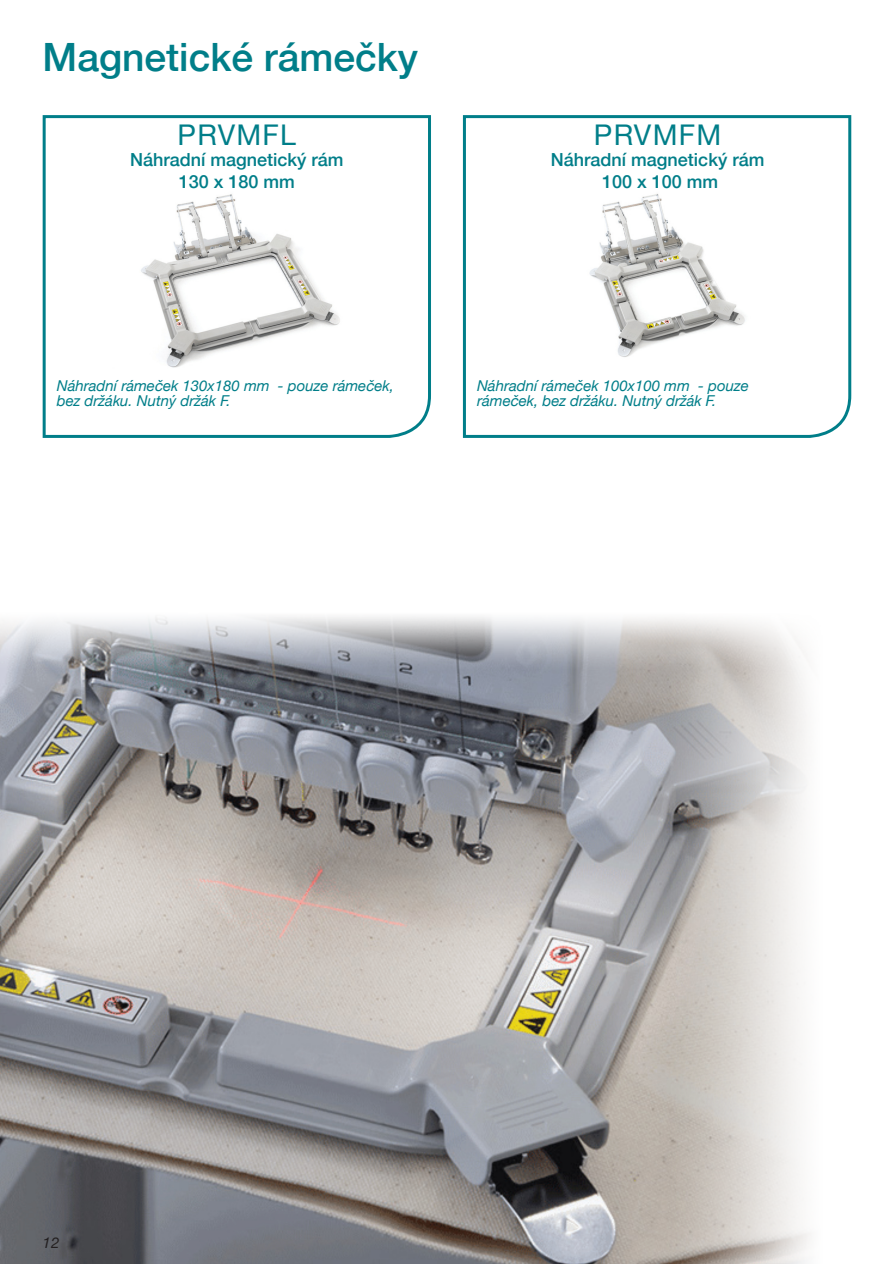
<style>
.page{position:relative;width:894px;height:1264px;background:#fff}
.page>*{position:absolute;margin:0;border:0;box-sizing:border-box;transform-origin:0 0}
.t1{font:500 39px "Helvetica Neue";color:#007e89}
.t2{font:28.5px "Helvetica Neue";letter-spacing:.045em;color:#007e89}
.t3{font:500 18px/21.6px "Helvetica Neue";color:#007e89;text-align:center}
.t4{font:italic 15px/15px "Helvetica Neue";color:#007e89}
.t5{font:italic 15px "Helvetica Neue";color:#231f20}
</style>
<div class="page">
<img style="left:0;top:616px;width:811px;height:647px">
<svg style="left:43px;top:115px;width:388px;height:323px"></svg>
<svg style="left:463px;top:115px;width:387px;height:323px"></svg>
<h1 class="t1" style="left:43px;top:33px;width:376px">Magnetické rámečky</h1>
<h2 class="t2" style="left:177px;top:118px;width:120px">PRVMFL</h2>
<p class="t3" style="left:130px;top:149px;width:215px">Náhradní magnetický rám<br>130 x 180 mm</p>
<h2 class="t2" style="left:593px;top:118px;width:129px">PRVMFM</h2>
<p class="t3" style="left:550px;top:149px;width:215px">Náhradní magnetický rám<br>100 x 100 mm</p>
<p class="t4" style="left:57px;top:378px;width:338px">Náhradní rámeček 130x180 mm - pouze rámeček, bez držáku. Nutný držák F.</p>
<p class="t4" style="left:477px;top:378px;width:273px">Náhradní rámeček 100x100 mm - pouze rámeček, bez držáku. Nutný držák F.</p>
<p class="t5" style="left:43px;top:1233px;width:18px">12</p>
</div>
